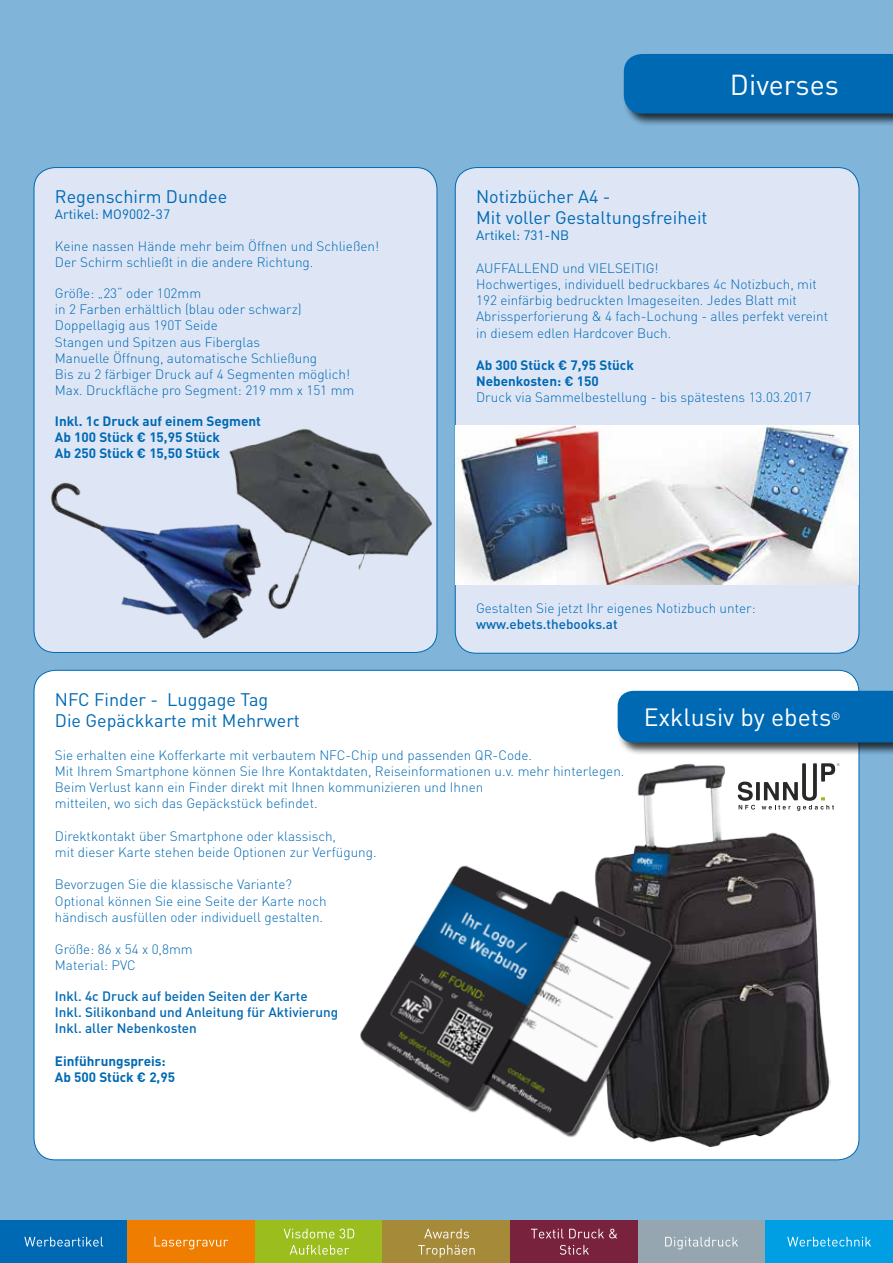
<style>
.page{position:relative;width:893px;height:1263px;background:#fff}
.page>*{position:absolute;margin:0;border:0;box-sizing:border-box;transform-origin:0 0}
.t1{font:28.5px "Team 7 DIN Pro";color:#fff}
.t2{font:24.75px "Team 7 DIN Pro";color:#fff}
.t3{font:18px/21.6px "Team 7 DIN Pro";color:#0069b4}
.t4{font:300 13.5px/16.2px "Team 7 DIN Pro";color:#0069b4}
.t5{font:700 13.5px/16.2px "Team 7 DIN Pro";color:#0069b4}
.t6{font:500 13.5px/16.2px "Team 7 DIN Pro";color:#0069b4}
.t7{font:13.5px "Team 7 DIN Pro";color:#0069b4}
.t8{font:10.65px "Team 7 DIN Pro";color:#fff}
.s1{font-style:inherit}
</style>
<div class="page">
<div style="left:0;top:0;width:893px;height:1220px;background:#80b4d9"></div>
<div style="left:34px;top:670px;width:825px;height:490px;background:#fff;border-radius:21px"></div>
<div style="left:622px;top:53px;width:271px;height:74px;background:#000;opacity:.75"></div>
<div style="left:624px;top:54px;width:269px;height:60px;background:#0069b4"></div>
<div style="left:455px;top:168px;width:404px;height:485px;background:#dee6f6;border-radius:21px"></div>
<div style="left:34px;top:168px;width:403px;height:484px;background:#dee6f6;border-radius:21px"></div>
<div style="left:616px;top:689px;width:277px;height:66px;background:#000;opacity:.75"></div>
<div style="left:618px;top:691px;width:275px;height:51px;background:#0069b4"></div>
<div style="left:0;top:1220px;width:128px;height:43px;background:#0069b4"></div>
<div style="left:128px;top:1220px;width:127px;height:43px;background:#ef7d00"></div>
<div style="left:255px;top:1220px;width:128px;height:43px;background:#9bbe1e"></div>
<div style="left:383px;top:1220px;width:127px;height:43px;background:#a58a39"></div>
<div style="left:510px;top:1220px;width:128px;height:43px;background:#78223d"></div>
<div style="left:638px;top:1220px;width:127px;height:43px;background:#95a6b0"></div>
<div style="left:765px;top:1220px;width:128px;height:43px;background:#009fe3"></div>
<svg style="left:24px;top:1237px;width:79px;height:9px"></svg>
<svg style="left:154px;top:1237px;width:74px;height:12px"></svg>
<svg style="left:284px;top:1229px;width:50px;height:9px"></svg>
<svg style="left:340px;top:1228px;width:14px;height:10px"></svg>
<svg style="left:290px;top:1245px;width:59px;height:10px"></svg>
<svg style="left:424px;top:1229px;width:45px;height:9px"></svg>
<svg style="left:418px;top:1245px;width:57px;height:12px"></svg>
<svg style="left:531px;top:1228px;width:86px;height:10px"></svg>
<svg style="left:560px;top:1245px;width:29px;height:10px"></svg>
<svg style="left:665px;top:1237px;width:73px;height:12px"></svg>
<svg style="left:787px;top:1237px;width:84px;height:9px"></svg>
<svg style="left:830px;top:763px;width:9px;height:47px"></svg>
<img style="left:270px;top:415px;width:168px;height:216px">
<img style="left:33px;top:440px;width:252px;height:213px">
<img style="left:634px;top:763px;width:196px;height:384px">
<img style="left:360px;top:851px;width:327px;height:296px">
<img style="left:456px;top:425px;width:403px;height:159px">
<h3 class="t3" style="left:55px;top:185px;width:174px">Regenschirm Dundee</h3>
<p class="t7" style="left:55px;top:205px;width:117px">Artikel: MO9002-37</p>
<p class="t4" style="left:55px;top:238px;width:326px">Keine nassen Hände mehr beim Öffnen und Schließen!<br>Der Schirm schließt in die andere Richtung.</p>
<p class="t4" style="left:55px;top:285px;width:301px">Größe: „23“ oder 102mm<br>in 2 Farben erhältlich (blau oder schwarz)<br>Doppellagig aus 190T Seide<br>Stangen und Spitzen aus Fiberglas<br>Manuelle Öffnung, automatische Schließung<br>Bis zu 2 färbiger Druck auf 4 Segmenten möglich!<br>Max. Druckfläche pro Segment: 219 mm x 151 mm</p>
<p class="t5" style="left:55px;top:412px;width:208px">Inkl. 1c Druck auf einem Segment<br>Ab 100 Stück € 15,95 Stück<br>Ab 250 Stück € 15,50 Stück</p>
<h1 class="t1" style="left:730px;top:66px;width:111px">Diverses</h1>
<h3 class="t3" style="left:476px;top:185px;width:233px"><span class="s1">N</span>otizbücher A4 <span class="s1">-<br>M</span>it voller Gestaltungsfreiheit</h3>
<p class="t7" style="left:476px;top:227px;width:95px">Artikel: 731-NB</p>
<p class="t4" style="left:476px;top:260px;width:354px">AUFFALLEND und VIELSEITIG!<br>Hochwertiges, individuell bedruckbares 4c Notizbuch, mit 192 einfärbig bedruckten Imageseiten. Jedes Blatt mit Abrissperforierung &amp; 4 fach-Lochung - alles perfekt vereint in diesem edlen Hardcover Buch.</p>
<p class="t5" style="left:476px;top:357px;width:159px">Ab 300 Stück € 7,95 Stück<br>Nebenkosten: € 150</p>
<p class="t4" style="left:476px;top:389px;width:337px">Druck via Sammelbestellung - bis spätestens 13.03.2017</p>
<p class="t4" style="left:476px;top:600px;width:281px">Gestalten Sie jetzt Ihr eigenes Notizbuch unter:</p>
<p class="t6" style="left:476px;top:616px;width:143px">www.ebets.thebooks.at</p>
<h3 class="t3" style="left:55px;top:688px;width:247px">NFC Finder - Luggage Tag<br>Die Gepäckkarte mit Mehrwert</h3>
<p class="t4" style="left:55px;top:746px;width:571px">Sie erhalten eine Kofferkarte mit verbautem NFC-Chip und passenden QR-Code.<br>Mit Ihrem Smartphone können Sie Ihre Kontaktdaten, Reiseinformationen u.v. mehr hinterlegen.<br>Beim Verlust kann ein Finder direkt mit Ihnen kommunizieren und Ihnen<br>mitteilen, wo sich das Gepäckstück befindet.</p>
<p class="t4" style="left:55px;top:827px;width:323px">Direktkontakt über Smartphone oder klassisch,<br>mit dieser Karte stehen beide Optionen zur Verfügung.</p>
<p class="t4" style="left:55px;top:876px;width:273px">Bevorzugen Sie die klassische Variante?<br>Optional können Sie eine Seite der Karte noch händisch ausfüllen oder individuell gestalten.</p>
<p class="t4" style="left:55px;top:941px;width:139px">Größe: 86 x 54 x 0,8mm<br>Material: PVC</p>
<p class="t6" style="left:55px;top:987px;width:285px">Inkl. 4c Druck auf beiden Seiten der Karte<br>Inkl. Silikonband und Anleitung für Aktivierung<br>Inkl. aller Nebenkosten</p>
<p class="t5" style="left:55px;top:1052px;width:122px">Einführungspreis:<br>Ab 500 Stück € 2,95</p>
<h2 class="t2" style="left:644px;top:701px;width:189px">Exklusiv by ebets</h2>
<p class="t8" style="left:831px;top:709px;width:11px">®</p>
</div>
